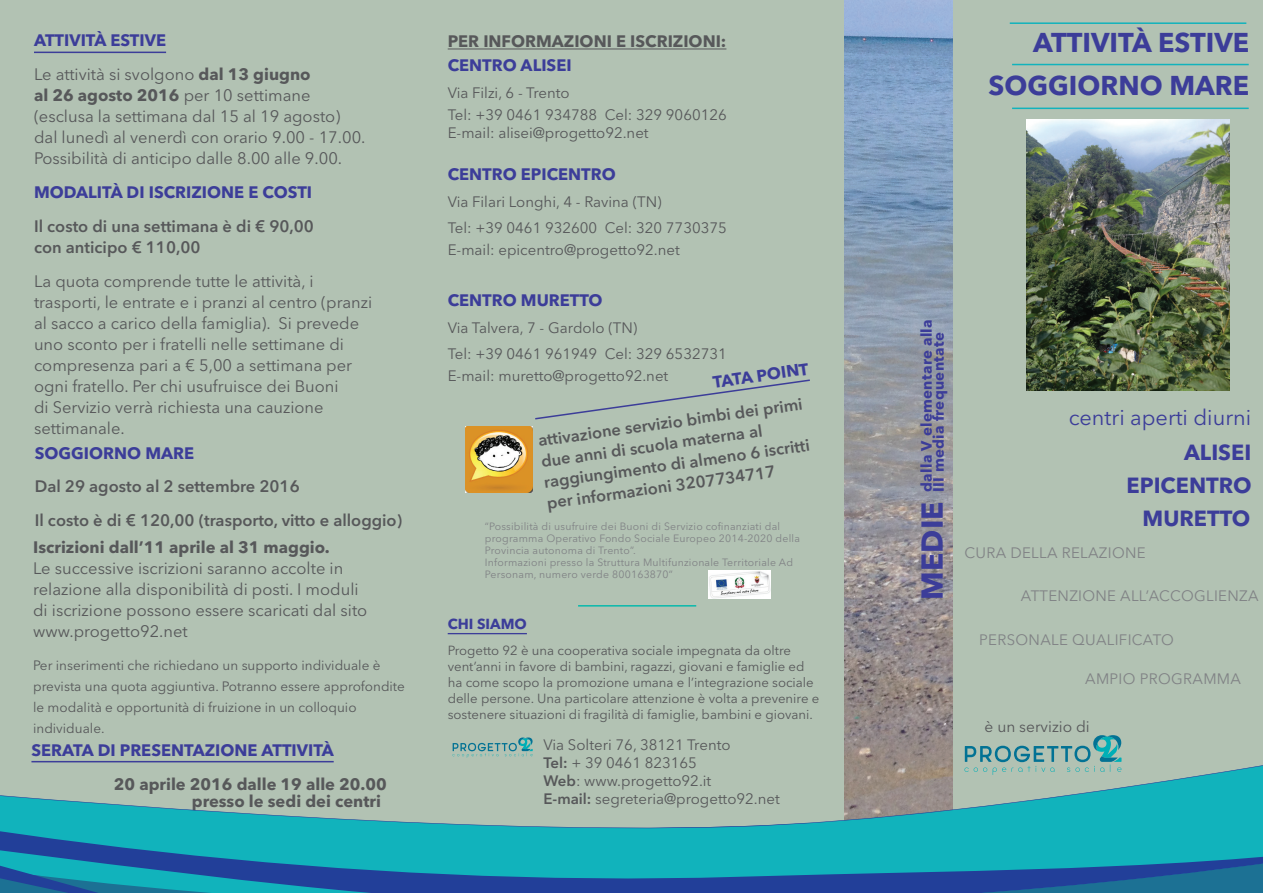
<style>
.page{position:relative;width:1263px;height:893px;background:#fff}
.page>*{position:absolute;margin:0;border:0;box-sizing:border-box;transform-origin:0 0}
.t1{font:700 30px "Avenir Next LT Pro";color:#3c3d99}
.t2{font:700 27px "Avenir Next LT Pro";color:#3c3d99}
.t3{font:700 21.75px "Avenir Next LT Pro";color:#3c3d99}
.t4{font:21.75px "Avenir Next LT Pro";color:#3c3d99}
.t5{font:16.5px/21px "Avenir Next LT Pro";color:#57585a}
.t6{font:600 16.5px/21px "Avenir Next LT Pro";color:#57585a}
.t7{font:700 16.5px "Avenir Next LT Pro";color:#3c3d99}
.t8{font:700 16.5px "Avenir Next LT Pro";color:#57585a}
.t9{font:15.45px "Avenir Next LT Pro";color:#57585a}
.t10{font:15px/18px "Avenir Next LT Pro";color:#57585a}
.t11{font:15px "Avenir Next LT Pro";letter-spacing:.02em;color:#808285}
.t12{font:700 15px/12px "Avenir Next LT Pro";letter-spacing:.02em;color:#3c3d99}
.t13{font:700 14.4px "Avenir Next LT Pro";color:#3c3d99}
.t14{font:13.5px/21px "Avenir Next LT Pro";color:#57585a}
.t15{font:13.2px/15.8px "Avenir Next LT Pro";color:#57585a}
.t16{font:10.5px/12px "Avenir Next LT Pro";letter-spacing:.02em;color:#808285}
.s1{font-weight:700;color:#3c3d99}
.s2{font-weight:700}
.s3{font-weight:600}
</style>
<div class="page">
<div style="left:0;top:0;width:1263px;height:463px;background:#b2c2b3"></div>
<img style="left:844px;top:0;width:109px;height:463px">
<img style="left:465px;top:427px;width:68px;height:36px">
<div style="left:533px;top:378px;width:278px;height:42px;background:#b2c2b3"></div>
<hr style="left:448px;top:49px;width:278px;height:1px;background:#57585a">
<hr style="left:34px;top:52px;width:132px;height:1px;background:#3c3d99">
<hr style="left:1012px;top:64px;width:237px;height:1px;background:#11b3bc">
<hr style="left:1012px;top:108px;width:237px;height:1px;background:#11b3bc">
<img style="left:1026px;top:119px;width:204px;height:271px">
<hr style="left:1010px;top:22px;width:236px;height:2px;background:#11b3bc">
<svg style="left:0;top:463px;width:1263px;height:170px;fill:#b2c2b3"></svg>
<svg style="left:0;top:633px;width:1263px;height:260px;fill:#b2c2b3"></svg>
<svg style="left:964px;top:735px;width:299px;height:158px"></svg>
<img style="left:708px;top:570px;width:62px;height:28px">
<p class="t5" style="left:34px;top:24px;width:278px;line-height:33.8px"><span class="s1">ATTIVITÀ ESTIVE<br></span>Le attività si svolgono <span class="s2">DAL 13 GIUGNO</span></p>
<p class="t5" style="left:34px;top:85px;width:333px"><span class="s2">AL 26 AGOSTO 2016</span> per 10 settimane (esclusa la settimana dal 15 al 19 agosto) dal lunedì al venerdì con orario 9.00 - 17.00.<br>Possibilità di anticipo dalle 8.00 alle 9.00.</p>
<p class="t7" style="left:34px;top:182px;width:280px">MODALITÀ DI ISCRIZIONE E COSTI</p>
<p class="t6" style="left:34px;top:215px;width:281px">Il costo di una settimana è di € 90,00 con anticipo € 110,00</p>
<p class="t5" style="left:34px;top:270px;width:340px">La quota comprende tutte le attività, i trasporti, le entrate e i pranzi al centro (pranzi al sacco a carico della famiglia). Si prevede uno sconto per i fratelli nelle settimane di compresenza pari a € 5,00 a settimana per ogni fratello. Per chi usufruisce dei Buoni<br>di Servizio verrà richiesta una cauzione settimanale.</p>
<p class="t7" style="left:35px;top:443px;width:62px">SOGGIORNO</p>
<p class="t7" style="left:145px;top:443px;width:50px">MARE</p>
<p class="t6" style="left:35px;top:469px;width:369px;line-height:33.8px">Dal 29 agosto al 2 settembre 2016<br>Il costo è di € 120,00 (trasporto, vitto e alloggio)</p>
<p class="t8" style="left:33px;top:537px;width:298px">ISCRIZIONI DALL’11 APRILE AL 31 MAGGIO.</p>
<p class="t5" style="left:33px;top:557px;width:336px">Le successive iscrizioni saranno accolte in relazione alla disponibilità di posti. I moduli di iscrizione possono essere scaricati dal sito www.progetto92.net</p>
<p class="t14" style="left:33px;top:655px;width:373px">Per inserimenti che richiedano un supporto individuale è prevista una quota aggiuntiva. Potranno essere approfondite le modalità e opportunità di fruizione in un colloquio individuale.</p>
<p class="t7" style="left:31px;top:740px;width:304px">SERATA DI PRESENTAZIONE ATTIVITÀ</p>
<p class="t8" style="left:114px;top:774px;width:274px">20 APRILE 2016 DALLE 19 ALLE 20.00</p>
<p class="t8" style="left:192px;top:791px;width:190px">PRESSO LE SEDI DEI CENTRI</p>
<p class="t8" style="left:448px;top:31px;width:12px">PER</p>
<p class="t8" style="left:483px;top:31px;width:80px">IN FORMAZIONI</p>
<p class="t8" style="left:616px;top:31px;width:51px">EISCRIZIONI</p>
<p class="t8" style="left:721px;top:31px;width:7px">:</p>
<p class="t7" style="left:448px;top:55px;width:125px">CENTRO ALISEI</p>
<p class="t10" style="left:448px;top:81px;width:281px;line-height:22.2px">Via Filzi, 6 - Trento<br>Tel: +39 0461 934788 Cel: 329 9060126</p>
<p class="t10" style="left:448px;top:124px;width:202px">E-mail: alisei@progetto92.net</p>
<p class="t7" style="left:448px;top:164px;width:123px">CENTRO EPI CENTRO</p>
<p class="t10" style="left:448px;top:188px;width:281px;line-height:26.5px">Via Filari Longhi, 4 - Ravina (TN)<br>Tel: +39 0461 932600 Cel: 320 7730375</p>
<p class="t10" style="left:448px;top:241px;width:234px">E-mail: epicentro@progetto92.net</p>
<p class="t7" style="left:448px;top:290px;width:113px">CENTRO MURETTO</p>
<p class="t10" style="left:448px;top:314px;width:281px;line-height:26.5px">Via Talvera, 7 - Gardolo (TN)<br>Tel: +39 0461 961949 Cel: 329 6532731</p>
<p class="t10" style="left:448px;top:367px;width:222px">E-mail: muretto@progetto92.net</p>
<p class="t7" style="left:711px;top:372px;width:98px;rotate:-8deg">TATA POINT</p>
<p class="t6" style="left:537px;top:430px;width:270px;rotate:-8deg">attivazione servizio bimbi dei primi due anni di scuola materna al raggiungimento di almeno 6 iscritti per informazioni 3207734717</p>
<p class="t16" style="left:485px;top:520px;width:317px">“Possibilità di usufruire dei Buoni di Servizio cofinanziati dal programma Operativo Fondo Sociale Europeo 2014-2020 della Provincia autonoma di Trento”.<br>Informazioni presso la Struttura Multifunzionale Territoriale Ad Personam, numero verde 800163870”</p>
<p class="t13" style="left:448px;top:615px;width:80px">CHI SIAMO</p>
<p class="t15" style="left:448px;top:643px;width:373px">Progetto 92 è una cooperativa sociale impegnata da oltre vent’anni in favore di bambini, ragazzi, giovani e famiglie ed ha come scopo la promozione umana e l’integrazione sociale delle persone. Una particolare attenzione è volta a prevenire e sostenere situazioni di fragilità di famiglie, bambini e giovani.</p>
<p class="t10" style="left:543px;top:735px;width:238px">Via Solteri 76, 38121 Trento<br><span class="s3">Tel:</span> + 39 0461 823165<br><span class="s3">Web</span>: www.progetto92.it<br><span class="s3">E-mail:</span> segreteria@progetto92.net</p>
<h2 class="t2" style="left:1033px;top:26px;width:16px">ATTIVIT</h2>
<h2 class="t2" style="left:1132px;top:26px;width:42px">À ESTIVE</h2>
<h2 class="t2" style="left:988px;top:69px;width:100px">SOGGIORNO</h2>
<h2 class="t2" style="left:1169px;top:69px;width:45px">MARE</h2>
<p class="t12" style="left:920px;top:492px;width:174px;rotate:-90deg">DALLA V ELEMENTARE ALLA<br>III MEDIA FREQUENTATE</p>
<h1 class="t1" style="left:914px;top:600px;width:96px;rotate:-90deg">MEDIE</h1>
<h3 class="t4" style="left:1069px;top:405px;width:184px">centri aperti diurni</h3>
<h3 class="t3" style="left:1184px;top:439px;width:12px">ALISEI</h3>
<h3 class="t3" style="left:1126px;top:472px;width:65px">EPICENTRO</h3>
<h3 class="t3" style="left:1142px;top:505px;width:52px">MURETTO</h3>
<p class="t11" style="left:964px;top:544px;width:183px">CURA DELLA RELAZIONE</p>
<p class="t11" style="left:1021px;top:587px;width:239px">ATTENZIONE ALL’ACCOGLIENZA</p>
<p class="t11" style="left:979px;top:630px;width:196px">PERSONALE QUALIFICATO</p>
<p class="t11" style="left:1085px;top:670px;width:157px">AMPIO PROGRAMMA</p>
<p class="t9" style="left:985px;top:717px;width:107px">è un servizio di</p>
</div>
